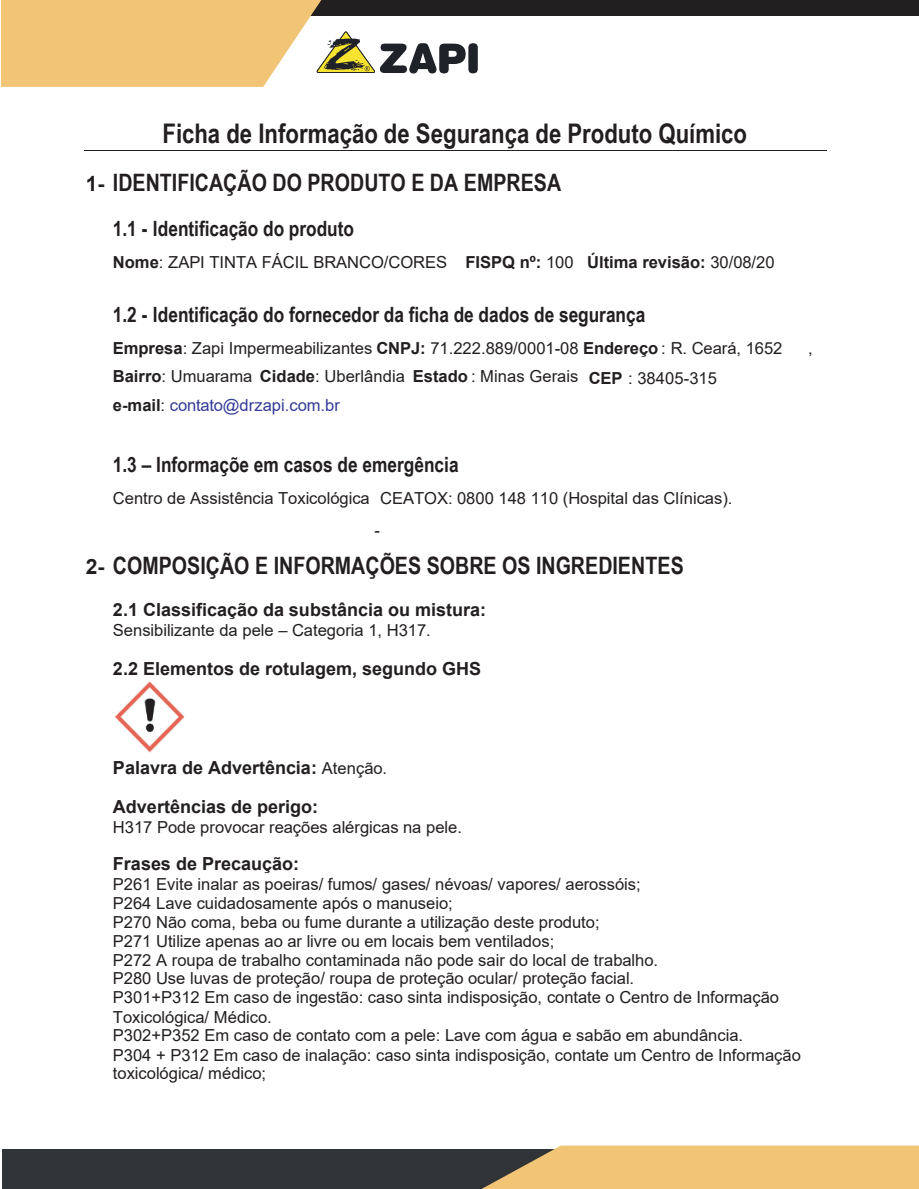
<style>
.page{position:relative;width:919px;height:1189px;background:#fff}
.page>*{position:absolute;margin:0;border:0;box-sizing:border-box;transform-origin:0 0}
.t1{font:700 27px "Arial Narrow";color:#231f20}
.t2{font:700 24px "Arial Narrow";color:#231f20}
.t3{font:700 21px "Arial Narrow";color:#231f20}
.t4{font:700 18px "Arial";color:#231f20}
.t5{font:16.5px/18.9px "Arial";color:#231f20}
.s1{font-family:"Arial";font-size:21px}
.s2{font-weight:700}
.s3{color:#333b97}
.s4{font-weight:400;font-size:16.5px}
</style>
<div class="page">
<hr style="left:84px;top:150px;width:742px;height:1px;background:#231f20">
<img style="left:114px;top:681px;width:71px;height:72px">
<div style="left:271px;top:0;width:647px;height:16px;background:#221f20"></div>
<svg style="left:1px;top:0;width:476px;height:87px"></svg>
<div style="left:2px;top:1149px;width:604px;height:39px;background:#313436"></div>
<svg style="left:483px;top:1145px;width:435px;height:43px;background:#e2ba74"></svg>
<h1 class="t1" style="left:162px;top:113px;width:586px">Ficha de Informação de Segurança de Produto Químico</h1>
<h2 class="t2" style="left:86px;top:164px;width:476px"><span class="s1">1-</span> IDENTIFICAÇÃO DO PRODUTO E DA EMPRESA</h2>
<p class="t3" style="left:113px;top:213px;width:242px">1.1 - Identificação do produto</p>
<p class="t5" style="left:113px;top:253px;width:663px"><span class="s2">Nome</span>: ZAPI TINTA FÁCIL BRANCO/CORES <span class="s2">FISPQ nº:</span> 100 <span class="s2">Última revisão:</span> 30/08/20</p>
<p class="t3" style="left:113px;top:298px;width:533px">1.2 - Identificação do fornecedor da ficha de dados de segurança</p>
<p class="t5" style="left:113px;top:338px;width:671px"><span class="s2">Empresa</span>: Zapi Impermeabilizantes <span class="s2">CNPJ:</span> 71.222.889/0001-08 <span class="s2">Endereço</span> : R. Ceará, 1652</p>
<p class="t5" style="left:807px;top:338px;width:6px">,</p>
<p class="t5" style="left:113px;top:362px;width:605px;line-height:28.2px"><span class="s2">Bairro</span>: Umuarama <span class="s2">Cidade</span>: Uberlândia <span class="s2">Estado</span> : Minas Gerais <span class="s2">CEP</span> : 38405-315 <span class="s2">e-mail</span>: <span class="s3">contato@drzapi.com.br</span></p>
<p class="t3" style="left:113px;top:448px;width:347px">1.3 – Informaçõe em casos de emergência</p>
<p class="t5" style="left:113px;top:488px;width:258px">Centro de Assistência Toxicológica</p>
<p class="t5" style="left:374px;top:520px;width:7px">-</p>
<p class="t5" style="left:380px;top:488px;width:353px">CEATOX: 0800 148 110 (Hospital das Clínicas).</p>
<h2 class="t2" style="left:86px;top:547px;width:599px"><span class="s1">2-</span> COMPOSIÇÃO E INFORMAÇÕES SOBRE OS INGREDIENTES</h2>
<p class="t4" style="left:113px;top:597px;width:374px">2.1 Classificação da substância ou mistura:</p>
<p class="t5" style="left:113px;top:620px;width:319px">Sensibilizante da pele – Categoria 1, H317.</p>
<p class="t4" style="left:113px;top:656px;width:369px">2.2 Elementos de rotulagem, segundo GHS</p>
<p class="t4" style="left:113px;top:754px;width:275px">Palavra de Advertência: <span class="s4">Atenção.</span></p>
<p class="t4" style="left:113px;top:794px;width:206px">Advertências de perigo:</p>
<p class="t5" style="left:113px;top:817px;width:350px">H317 Pode provocar reações alérgicas na pele.</p>
<p class="t4" style="left:113px;top:851px;width:187px">Frases de Precaução:</p>
<p class="t5" style="left:113px;top:874px;width:689px">P261 Evite inalar as poeiras/ fumos/ gases/ névoas/ vapores/ aerossóis;<br>P264 Lave cuidadosamente após o manuseio;<br>P270 Não coma, beba ou fume durante a utilização deste produto;<br>P271 Utilize apenas ao ar livre ou em locais bem ventilados;<br>P272 A roupa de trabalho contaminada não pode sair do local de trabalho.<br>P280 Use luvas de proteção/ roupa de proteção ocular/ proteção facial.<br>P301+P312 Em caso de ingestão: caso sinta indisposição, contate o Centro de Informação Toxicológica/ Médico.<br>P302+P352 Em caso de contato com a pele: Lave com água e sabão em abundância.<br>P304 + P312 Em caso de inalação: caso sinta indisposição, contate um Centro de Informação toxicológica/ médico;</p>
</div>
